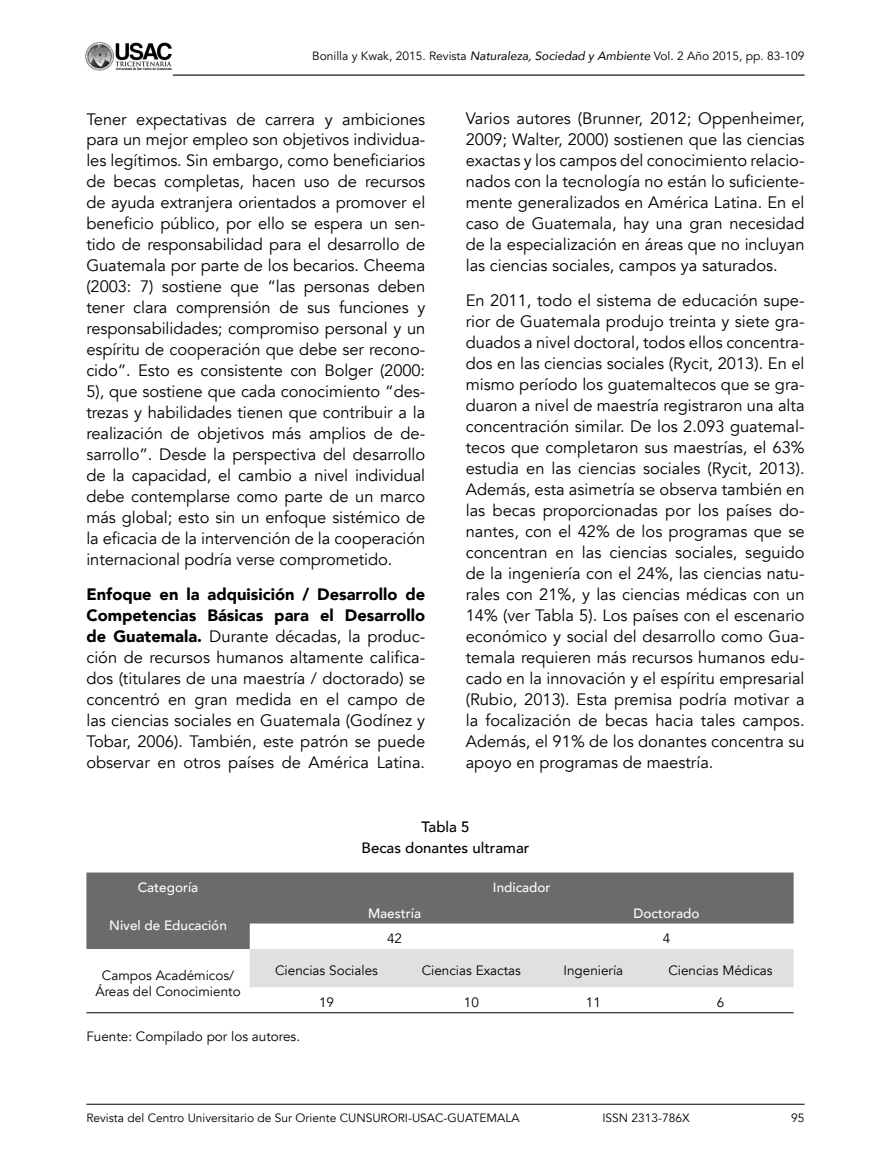
<style>
.page{position:relative;width:891px;height:1161px;background:#fff}
.page>*{position:absolute;margin:0;border:0;box-sizing:border-box;transform-origin:0 0}
.t1{font:16.5px/21px "Avenir";color:#000;text-align:justify}
.t2{font:500 15px/21px "Avenir";color:#000;text-align:center}
.t3{font:13.5px/16.2px "Avenir";color:#000;text-align:center}
.t4{font:500 13.5px "Avenir";color:#fff}
.t5{font:12px "Avenir";color:#000}
.s1{font-style:italic}
.s2{font-weight:900}
</style>
<div class="page">
<hr style="left:86px;top:1104px;width:719px;height:1px;background:#000">
<img style="left:85px;top:42px;width:87px;height:29px">
<hr style="left:173px;top:75px;width:632px;height:1px;background:#000">
<svg style="left:86px;top:873px;width:708px;height:76px;fill:#6b6b6b"></svg>
<div style="left:250px;top:949px;width:544px;height:38px;background:#e0e0e0"></div>
<hr style="left:86px;top:1012px;width:708px;height:1px;background:#000">
<p class="t5" style="left:312px;top:48px;width:494px">Bonilla y Kwak, 2015. Revista <span class="s1">Naturaleza, Sociedad y Ambiente</span> Vol. 2 Año 2015, pp. 83-109</p>
<p class="t1" style="left:86px;top:109px;width:340px">Tener expectativas de carrera y ambiciones para un mejor empleo son objetivos individua&shy;les legítimos. Sin embargo, como beneficiarios de becas completas, hacen uso de recursos de ayuda extranjera orientados a promover el beneficio público, por ello se espera un sen&shy;tido de responsabilidad para el desarrollo de Guatemala por parte de los becarios. Cheema (2003: 7) sostiene que “las personas deben tener clara comprensión de sus funciones y responsabilidades; compromiso personal y un espíritu de cooperación que debe ser recono&shy;cido”. Esto es consistente con Bolger (2000:<br>5), que sostiene que cada conocimiento “des&shy;trezas y habilidades tienen que contribuir a la realización de objetivos más amplios de de&shy;sarrollo”. Desde la perspectiva del desarrollo de la capacidad, el cambio a nivel individual debe contemplarse como parte de un marco más global; esto sin un enfoque sistémico de la eficacia de la intervención de la cooperación internacional podría verse comprometido.</p>
<p class="t1" style="left:86px;top:584px;width:340px"><span class="s2">Enfoque en la adquisición / Desarrollo de Competencias Básicas para el Desarrollo de Guatemala.</span> Durante décadas, la produc&shy;ción de recursos humanos altamente califica&shy;dos (titulares de una maestría / doctorado) se concentró en gran medida en el campo de las ciencias sociales en Guatemala (Godínez y Tobar, 2006). También, este patrón se puede observar en otros países de América Latina.</p>
<p class="t1" style="left:466px;top:109px;width:340px">Varios autores (Brunner, 2012; Oppenheimer, 2009; Walter, 2000) sostienen que las ciencias exactas y los campos del conocimiento relacio&shy;nados con la tecnología no están lo suficiente&shy;mente generalizados en América Latina. En el caso de Guatemala, hay una gran necesidad de la especialización en áreas que no incluyan las ciencias sociales, campos ya saturados.</p>
<p class="t1" style="left:466px;top:290px;width:340px">En 2011, todo el sistema de educación supe&shy;rior de Guatemala produjo treinta y siete gra&shy;duados a nivel doctoral, todos ellos concentra&shy;dos en las ciencias sociales (Rycit, 2013). En el mismo período los guatemaltecos que se gra&shy;duaron a nivel de maestría registraron una alta concentración similar. De los 2.093 guatemal&shy;tecos que completaron sus maestrías, el 63% estudia en las ciencias sociales (Rycit, 2013).<br>Además, esta asimetría se observa también en las becas proporcionadas por los países do&shy;nantes, con el 42% de los programas que se concentran en las ciencias sociales, seguido de la ingeniería con el 24%, las ciencias natu&shy;rales con 21%, y las ciencias médicas con un 14% (ver Tabla 5). Los países con el escenario económico y social del desarrollo como Gua&shy;temala requieren más recursos humanos edu&shy;cado en la innovación y el espíritu empresarial (Rubio, 2013). Esta premisa podría motivar a la focalización de becas hacia tales campos.<br>Además, el 91% de los donantes concentra su apoyo en programas de maestría.</p>
<p class="t2" style="left:362px;top:817px;width:169px">Tabla 5<br>Becas donantes ultramar</p>
<p class="t4" style="left:138px;top:879px;width:62px">Categoría</p>
<p class="t4" style="left:493px;top:879px;width:59px">Indicador</p>
<p class="t4" style="left:109px;top:917px;width:119px">Nivel de Educación</p>
<p class="t4" style="left:368px;top:904px;width:54px">Maestría</p>
<p class="t4" style="left:634px;top:904px;width:67px">Doctorado</p>
<p class="t3" style="left:387px;top:931px;width:17px">42</p>
<p class="t3" style="left:663px;top:931px;width:9px">4</p>
<p class="t3" style="left:95px;top:967px;width:147px">Campos Académicos/<br>Áreas del Conocimiento</p>
<p class="t3" style="left:275px;top:963px;width:104px">Ciencias Sociales</p>
<p class="t3" style="left:422px;top:963px;width:101px">Ciencias Exactas</p>
<p class="t3" style="left:564px;top:963px;width:61px">Ingeniería</p>
<p class="t3" style="left:668px;top:963px;width:106px">Ciencias Médicas</p>
<p class="t3" style="left:319px;top:994px;width:17px">19</p>
<p class="t3" style="left:464px;top:994px;width:17px">10</p>
<p class="t3" style="left:586px;top:994px;width:17px">11</p>
<p class="t3" style="left:717px;top:994px;width:9px">6</p>
<p class="t3" style="left:86px;top:1029px;width:215px">Fuente: Compilado por los autores.</p>
<p class="t5" style="left:86px;top:1110px;width:435px">Revista del Centro Universitario de Sur Oriente CUNSURORI-USAC-GUATEMALA</p>
<p class="t5" style="left:602px;top:1110px;width:89px">ISSN 2313-786X</p>
<p class="t5" style="left:791px;top:1110px;width:15px">95</p>
</div>
